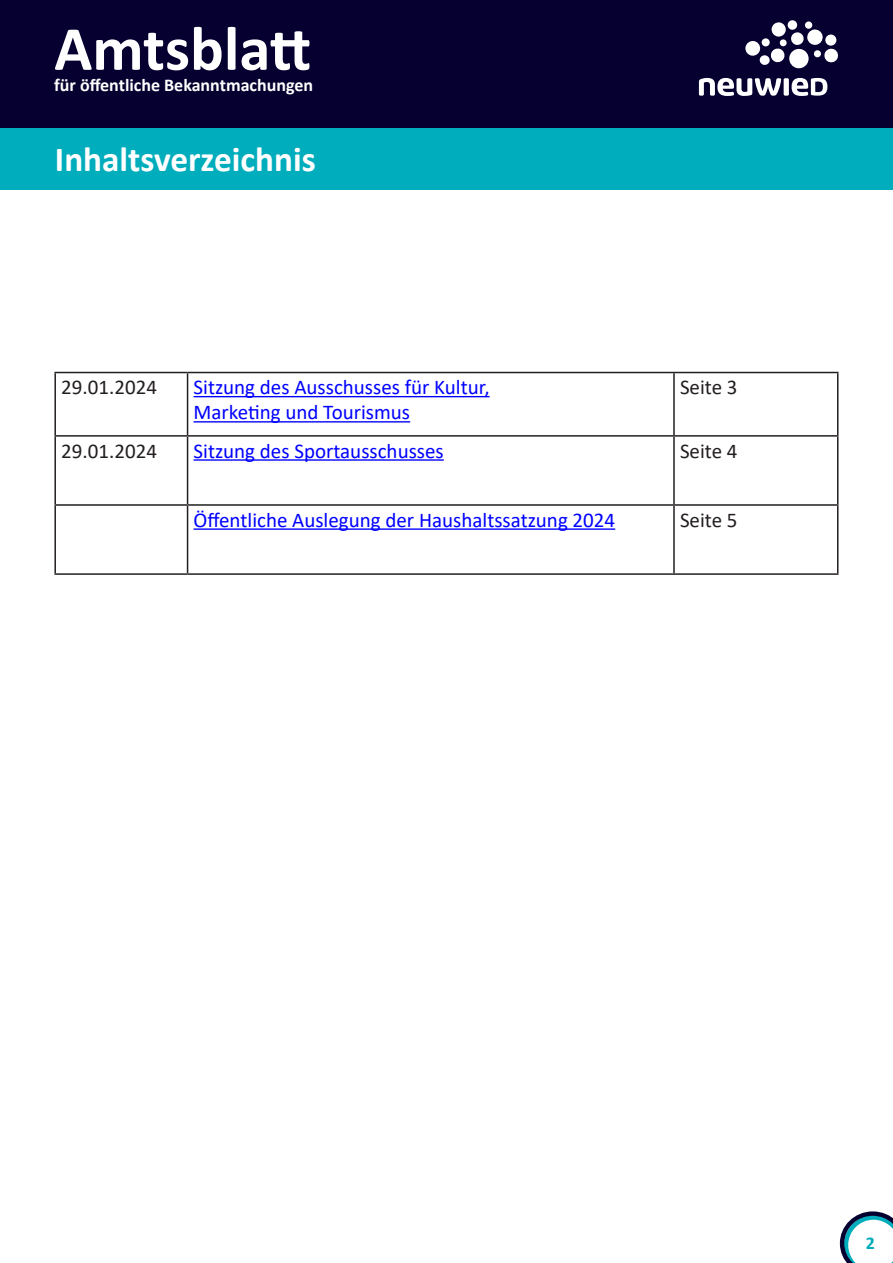
<style>
.page{position:relative;width:893px;height:1263px;background:#fff}
.page>*{position:absolute;margin:0;border:0;box-sizing:border-box;transform-origin:0 0}
.t1{font:700 63px "Calibri";color:#fff}
.t2{font:700 35.25px "Calibri";color:#fff}
.t3{font:21px/25.2px "Calibri";color:#00f}
.t4{font:21px "Calibri";color:#231f20}
.t5{font:700 18px "Calibri";color:#fff}
.t6{font:700 18px "Calibri";color:#00adbc}
</style>
<div class="page">
<svg style="left:840px;top:1211px;width:53px;height:52px"></svg>
<div style="left:0;top:0;width:893px;height:128px;background:#050030"></div>
<svg style="left:745px;top:22px;width:93px;height:47px"></svg>
<div style="left:787px;top:20px;width:10px;height:10px;background:#fff;border-radius:50%"></div>
<svg style="left:699px;top:78px;width:128px;height:18px"></svg>
<div style="left:0;top:128px;width:893px;height:61px;background:#00adbc"></div>
<hr style="left:187px;top:373px;width:1px;height:62px;background:#231f20">
<hr style="left:673px;top:373px;width:2px;height:62px;background:#231f20">
<hr style="left:674px;top:435px;width:164px;height:2px;background:#231f20">
<hr style="left:674px;top:504px;width:164px;height:2px;background:#231f20">
<hr style="left:674px;top:573px;width:164px;height:2px;background:#231f20">
<hr style="left:54px;top:435px;width:134px;height:2px;background:#231f20">
<hr style="left:188px;top:435px;width:486px;height:2px;background:#231f20">
<hr style="left:187px;top:437px;width:1px;height:67px;background:#231f20">
<hr style="left:187px;top:506px;width:1px;height:67px;background:#231f20">
<hr style="left:54px;top:504px;width:134px;height:2px;background:#231f20">
<hr style="left:54px;top:573px;width:134px;height:2px;background:#231f20">
<hr style="left:673px;top:437px;width:2px;height:67px;background:#231f20">
<hr style="left:673px;top:506px;width:2px;height:67px;background:#231f20">
<hr style="left:188px;top:504px;width:486px;height:2px;background:#231f20">
<hr style="left:188px;top:573px;width:486px;height:2px;background:#231f20">
<hr style="left:54px;top:372px;width:134px;height:1px;background:#231f20">
<hr style="left:54px;top:373px;width:2px;height:62px;background:#231f20">
<hr style="left:188px;top:372px;width:486px;height:1px;background:#231f20">
<hr style="left:674px;top:372px;width:164px;height:1px;background:#231f20">
<hr style="left:837px;top:373px;width:1px;height:62px;background:#231f20">
<hr style="left:54px;top:437px;width:2px;height:67px;background:#231f20">
<hr style="left:837px;top:437px;width:1px;height:67px;background:#231f20">
<hr style="left:54px;top:506px;width:2px;height:67px;background:#231f20">
<hr style="left:837px;top:506px;width:1px;height:67px;background:#231f20">
<hr style="left:194px;top:396px;width:296px;height:1px;background:#00f">
<hr style="left:194px;top:421px;width:216px;height:1px;background:#00f">
<hr style="left:194px;top:459px;width:250px;height:2px;background:#00f">
<hr style="left:194px;top:528px;width:421px;height:2px;background:#00f">
<h1 class="t1" style="left:54px;top:4px;width:258px">Amtsblatt</h1>
<p class="t5" style="left:54px;top:73px;width:260px">für öffentliche Bekanntmachungen</p>
<p class="t2" style="left:55px;top:134px;width:262px">Inhaltsverzeichnis</p>
<p class="t4" style="left:61px;top:373px;width:97px">29.01.2024</p>
<p class="t3" style="left:194px;top:374px;width:298px">Sitzung des Ausschusses für Kultur,<br>Marketing und Tourismus</p>
<p class="t4" style="left:680px;top:373px;width:59px">Seite 3</p>
<p class="t4" style="left:61px;top:436px;width:97px">29.01.2024</p>
<p class="t3" style="left:194px;top:437px;width:252px">Sitzung des Sportausschusses</p>
<p class="t4" style="left:680px;top:436px;width:59px">Seite 4</p>
<p class="t3" style="left:194px;top:507px;width:423px">Öffentliche Auslegung der Haushaltssatzung 2024</p>
<p class="t4" style="left:680px;top:505px;width:59px">Seite 5</p>
<p class="t6" style="left:866px;top:1230px;width:11px">2</p>
</div>
